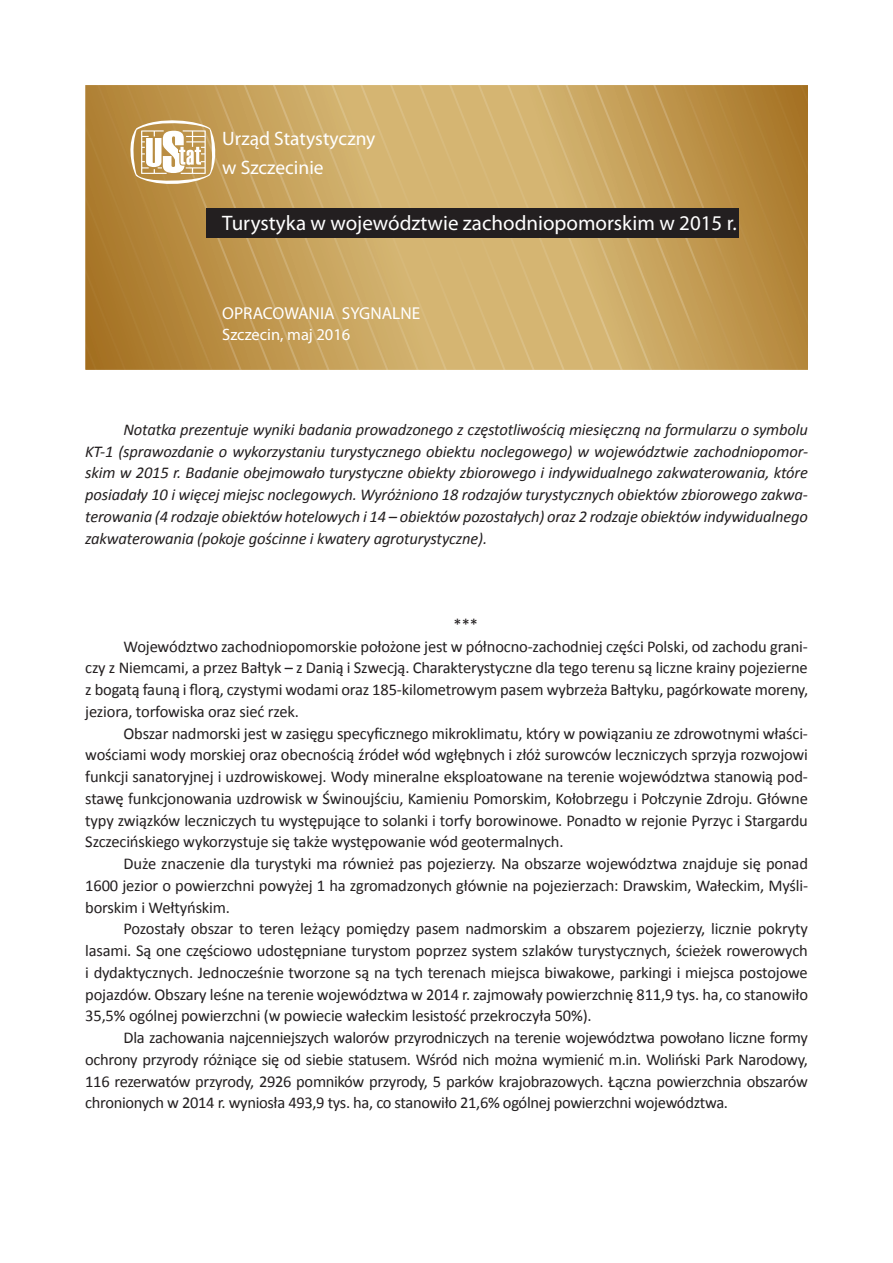
<style>
.page{position:relative;width:893px;height:1263px;background:#fff}
.page>*{position:absolute;margin:0;border:0;box-sizing:border-box;transform-origin:0 0}
.t1{font:21px "Myriad Pro";color:#fff}
.t2{font:19.5px/28.5px "Myriad Pro";color:#fff}
.t3{font:17.25px "Myriad Pro";color:#fff}
.t4{font:16.5px "Calibri";letter-spacing:-.01em;color:#231f20}
.t5{font:italic 16.5px/21.8px "Calibri";letter-spacing:-.01em;color:#231f20;text-align:justify}
.t6{font:16.5px "Myriad Pro";color:#fff}
</style>
<div class="page">
<svg style="left:85px;top:85px;width:723px;height:285px;background:#c59f58"></svg>
<div style="left:206px;top:208px;width:533px;height:30px;background:#231f20"></div>
<svg style="left:130px;top:120px;width:85px;height:64px"></svg>
<p class="t2" style="left:222px;top:124px;width:155px">Urząd Statystyczny w Szczecinie</p>
<p class="t1" style="left:222px;top:210px;width:516px">Turystyka w województwie zachodniopomorskim w 2015 r.</p>
<p class="t3" style="left:222px;top:302px;width:199px">OPRACOWANIA SYGNALNE</p>
<p class="t6" style="left:222px;top:325px;width:130px">Szczecin, maj 2016</p>
<p class="t5" style="left:85px;top:418px;width:724px;text-indent:38px">Notatka prezentuje wyniki badania prowadzonego z częstotliwością miesięczną na formularzu o symbolu KT-1 (sprawozdanie o wykorzystaniu turystycznego obiektu noclegowego) w województwie zachodniopomor&shy;skim w 2015 r. Badanie obejmowało turystyczne obiekty zbiorowego i indywidualnego zakwaterowania, które posiadały 10 i więcej miejsc noclegowych. Wyróżniono 18 rodzajów turystycznych obiektów zbiorowego zakwa&shy;terowania (4 rodzaje obiektów hotelowych i 14 – obiektów pozostałych) oraz 2 rodzaje obiektów indywidualnego zakwaterowania (pokoje gościnne i kwatery agroturystyczne).</p>
<p class="t4" style="left:453px;top:614px;width:26px">***</p>
<p class="t4" style="left:124px;top:636px;width:686px">Województwo zachodniopomorskie położone jest w północno-zachodniej części Polski, od zachodu grani-</p>
<p class="t4" style="left:85px;top:657px;width:724px">czy z Niemcami, a przez Bałtyk – z Danią i Szwecją. Charakterystyczne dla tego terenu są liczne krainy pojezierne</p>
<p class="t4" style="left:85px;top:679px;width:724px">z bogatą fauną i florą, czystymi wodami oraz 185-kilometrowym pasem wybrzeża Bałtyku, pagórkowate moreny,</p>
<p class="t4" style="left:85px;top:701px;width:215px">jeziora, torfowiska oraz sieć rzek.</p>
<p class="t4" style="left:124px;top:723px;width:686px">Obszar nadmorski jest w zasięgu specyficznego mikroklimatu, który w powiązaniu ze zdrowotnymi właści-</p>
<p class="t4" style="left:85px;top:744px;width:724px">wościami wody morskiej oraz obecnością źródeł wód wgłębnych i złóż surowców leczniczych sprzyja rozwojowi</p>
<p class="t4" style="left:85px;top:766px;width:724px">funkcji sanatoryjnej i uzdrowiskowej. Wody mineralne eksploatowane na terenie województwa stanowią pod-</p>
<p class="t4" style="left:85px;top:788px;width:724px">stawę funkcjonowania uzdrowisk w Świnoujściu, Kamieniu Pomorskim, Kołobrzegu i Połczynie Zdroju. Główne</p>
<p class="t4" style="left:85px;top:810px;width:724px">typy związków leczniczych tu występujące to solanki i torfy borowinowe. Ponadto w rejonie Pyrzyc i Stargardu</p>
<p class="t4" style="left:85px;top:831px;width:480px">Szczecińskiego wykorzystuje się także występowanie wód geotermalnych.</p>
<p class="t4" style="left:124px;top:853px;width:686px">Duże znaczenie dla turystyki ma również pas pojezierzy. Na obszarze województwa znajduje się ponad</p>
<p class="t4" style="left:85px;top:875px;width:724px">1600 jezior o powierzchni powyżej 1 ha zgromadzonych głównie na pojezierzach: Drawskim, Wałeckim, Myśli-</p>
<p class="t4" style="left:85px;top:896px;width:146px">borskim i Wełtyńskim.</p>
<p class="t4" style="left:124px;top:918px;width:686px">Pozostały obszar to teren leżący pomiędzy pasem nadmorskim a obszarem pojezierzy, licznie pokryty</p>
<p class="t4" style="left:85px;top:940px;width:724px">lasami. Są one częściowo udostępniane turystom poprzez system szlaków turystycznych, ścieżek rowerowych</p>
<p class="t4" style="left:85px;top:962px;width:724px">i dydaktycznych. Jednocześnie tworzone są na tych terenach miejsca biwakowe, parkingi i miejsca postojowe</p>
<p class="t4" style="left:85px;top:983px;width:724px">pojazdów. Obszary leśne na terenie województwa w 2014 r. zajmowały powierzchnię 811,9 tys. ha, co stanowiło</p>
<p class="t4" style="left:85px;top:1005px;width:508px">35,5% ogólnej powierzchni (w powiecie wałeckim lesistość przekroczyła 50%).</p>
<p class="t4" style="left:124px;top:1027px;width:686px">Dla zachowania najcenniejszych walorów przyrodniczych na terenie województwa powołano liczne formy</p>
<p class="t4" style="left:85px;top:1049px;width:724px">ochrony przyrody różniące się od siebie statusem. Wśród nich można wymienić m.in. Woliński Park Narodowy,</p>
<p class="t4" style="left:85px;top:1070px;width:724px">116 rezerwatów przyrody, 2926 pomników przyrody, 5 parków krajobrazowych. Łączna powierzchnia obszarów</p>
<p class="t4" style="left:85px;top:1092px;width:644px">chronionych w 2014 r. wyniosła 493,9 tys. ha, co stanowiło 21,6% ogólnej powierzchni województwa.</p>
</div>
